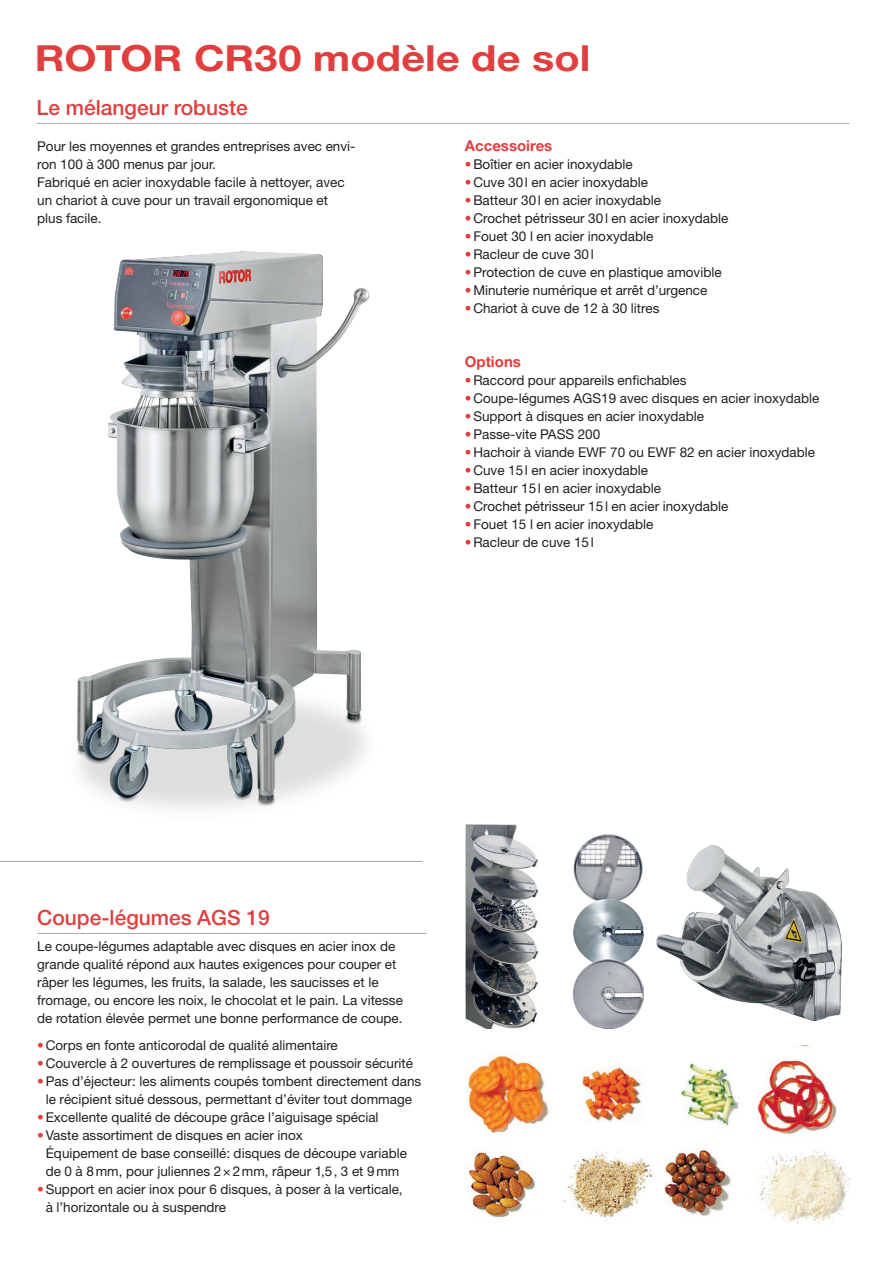
<style>
.page{position:relative;width:885px;height:1263px;background:#fff}
.page>*{position:absolute;margin:0;border:0;box-sizing:border-box;transform-origin:0 0}
.t1{font:700 36px "Helvetica Neue";color:#e03f3e;scale:1.15 1}
.t2{font:500 21px "Helvetica Neue";color:#e03f3e}
.t3{font:700 15px "Helvetica Neue";color:#e03f3e}
.t4{font:13.5px/18px "Helvetica Neue";color:#231f20}
.s1{color:#e03f3e}
</style>
<div class="page">
<img style="left:467px;top:1045px;width:383px;height:179px">
<div style="left:750px;top:1050px;width:100px;height:91px;background:#fff"></div>
<img style="left:757px;top:1060px;width:80px;height:75px">
<img style="left:465px;top:825px;width:72px;height:204px">
<img style="left:656px;top:846px;width:185px;height:174px">
<img style="left:573px;top:834px;width:70px;height:65px">
<img style="left:573px;top:899px;width:70px;height:61px">
<img style="left:572px;top:960px;width:71px;height:68px">
<img style="left:76px;top:251px;width:294px;height:558px">
<hr style="left:0;top:861px;width:422px;height:1px;background:#a8a9ad">
<hr style="left:37px;top:933px;width:389px;height:1px;background:#a8a9ad">
<hr style="left:37px;top:123px;width:812px;height:1px;background:#a8a9ad">
<h1 class="t1" style="left:35px;top:36px;width:484px">ROTOR CR30 modèle de sol</h1>
<h2 class="t2" style="left:37px;top:95px;width:213px">Le mélangeur robuste</h2>
<p class="t4" style="left:37px;top:137px;width:320px">Pour les moyennes et grandes entreprises avec envi&shy;ron 100 à 300 menus par jour.<br>Fabriqué en acier inoxydable facile à nettoyer, avec un chariot à cuve pour un travail ergonomique et plus facile.</p>
<p class="t3" style="left:465px;top:136px;width:89px">Accessoires</p>
<p class="t4" style="left:465px;top:155px;width:169px"><span class="s1">•</span>Boîtier en acier inoxydable</p>
<p class="t4" style="left:465px;top:173px;width:185px"><span class="s1">•</span>Cuve 30l en acier inoxydable</p>
<p class="t4" style="left:465px;top:191px;width:198px"><span class="s1">•</span>Batteur 30l en acier inoxydable</p>
<p class="t4" style="left:465px;top:209px;width:265px"><span class="s1">•</span>Crochet pétrisseur 30l en acier inoxydable</p>
<p class="t4" style="left:465px;top:227px;width:190px"><span class="s1">•</span>Fouet 30 l en acier inoxydable</p>
<p class="t4" style="left:465px;top:245px;width:130px"><span class="s1">•</span>Racleur de cuve 30l</p>
<p class="t4" style="left:465px;top:263px;width:258px"><span class="s1">•</span>Protection de cuve en plastique amovible</p>
<p class="t4" style="left:465px;top:281px;width:244px"><span class="s1">•</span>Minuterie numérique et arrêt d’urgence</p>
<p class="t4" style="left:465px;top:299px;width:196px"><span class="s1">•</span>Chariot à cuve de 12 à 30 litres</p>
<p class="t3" style="left:465px;top:352px;width:58px">Options</p>
<p class="t4" style="left:465px;top:371px;width:223px"><span class="s1">•</span>Raccord pour appareils enfichables</p>
<p class="t4" style="left:465px;top:389px;width:356px"><span class="s1">•</span>Coupe-légumes AGS19 avec disques en acier inoxydable</p>
<p class="t4" style="left:465px;top:407px;width:241px"><span class="s1">•</span>Support à disques en acier inoxydable</p>
<p class="t4" style="left:465px;top:425px;width:137px"><span class="s1">•</span>Passe-vite PASS 200</p>
<p class="t4" style="left:465px;top:443px;width:351px"><span class="s1">•</span>Hachoir à viande EWF 70 ou EWF 82 en acier inoxydable</p>
<p class="t4" style="left:465px;top:461px;width:185px"><span class="s1">•</span>Cuve 15l en acier inoxydable</p>
<p class="t4" style="left:465px;top:479px;width:198px"><span class="s1">•</span>Batteur 15l en acier inoxydable</p>
<p class="t4" style="left:465px;top:497px;width:265px"><span class="s1">•</span>Crochet pétrisseur 15l en acier inoxydable</p>
<p class="t4" style="left:465px;top:515px;width:190px"><span class="s1">•</span>Fouet 15 l en acier inoxydable</p>
<p class="t4" style="left:465px;top:532px;width:130px"><span class="s1">•</span>Racleur de cuve 15l</p>
<h2 class="t2" style="left:37px;top:905px;width:234px">Coupe-légumes AGS 19</h2>
<p class="t4" style="left:37px;top:937px;width:367px">Le coupe-légumes adaptable avec disques en acier inox de grande qualité répond aux hautes exigences pour couper et râper les légumes, les fruits, la salade, les saucisses et le fromage, ou encore les noix, le chocolat et le pain. La vitesse de rotation élevée permet une bonne performance de coupe.</p>
<p class="t4" style="left:37px;top:1036px;width:302px"><span class="s1">•</span>Corps en fonte anticorodal de qualité alimentaire</p>
<p class="t4" style="left:37px;top:1054px;width:377px"><span class="s1">•</span>Couvercle à 2 ouvertures de remplissage et poussoir sécurité</p>
<p class="t4" style="left:37px;top:1072px;width:385px;text-align:center"><span class="s1">•</span>Pas d’éjecteur: les aliments coupés tombent directement dans le récipient situé dessous, permettant d’éviter tout dommage</p>
<p class="t4" style="left:37px;top:1108px;width:343px"><span class="s1">•</span>Excellente qualité de découpe grâce l’aiguisage spécial</p>
<p class="t4" style="left:46px;top:1126px;width:363px;text-indent:-9px"><span class="s1">•</span>Vaste assortiment de disques en acier inox<br>Équipement de base conseillé: disques de découpe variable de 0 à 8mm, pour juliennes 2×2mm, râpeur 1,5, 3 et 9mm</p>
<p class="t4" style="left:46px;top:1179px;width:358px;text-indent:-9px"><span class="s1">•</span>Support en acier inox pour 6 disques, à poser à la verticale, à l’horizontale ou à suspendre</p>
</div>
